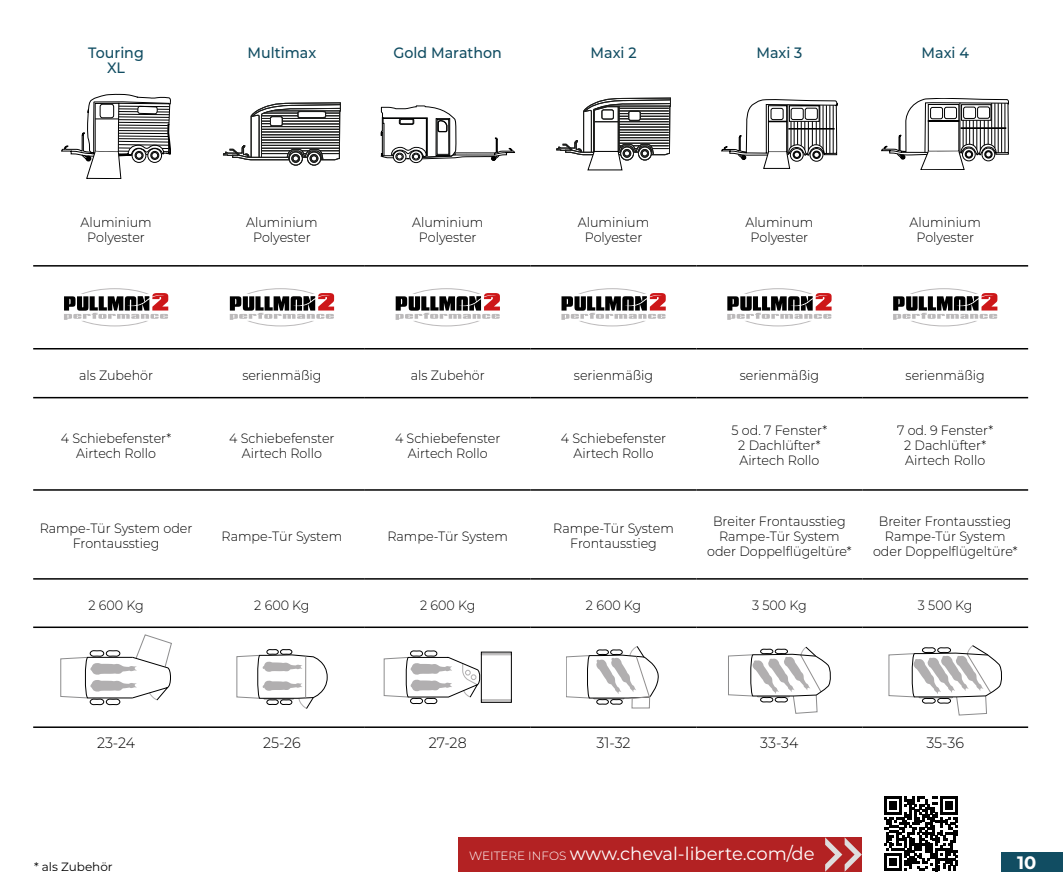
<style>
.page{position:relative;width:1063px;height:893px;background:#fff}
.page>*{position:absolute;margin:0;border:0;box-sizing:border-box;transform-origin:0 0}
.t1{font:18px "Montserrat";color:#fff}
.t2{font:700 18px "Montserrat";color:#fff}
.t3{font:500 15px/15px "Montserrat";color:#114d62;text-align:center;scale:.95 1}
.t4{font:300 15px "Montserrat";color:#020203;scale:.95 1}
.t5{font:300 13.5px/15px "Montserrat";color:#000;text-align:center;scale:.94 1}
.t6{font:12px "Montserrat";color:#000}
.s1{font-weight:300;font-size:12px}
</style>
<div class="page">
<div style="left:459px;top:837px;width:403px;height:35px;background:#b32223"></div>
<svg style="left:825px;top:837px;width:37px;height:35px"></svg>
<svg style="left:884px;top:797px;width:74px;height:74px"></svg>
<hr style="left:33px;top:265px;width:166px;height:2px;background:#000">
<hr style="left:199px;top:265px;width:166px;height:2px;background:#000">
<hr style="left:365px;top:265px;width:166px;height:2px;background:#000">
<hr style="left:531px;top:265px;width:166px;height:2px;background:#000">
<hr style="left:697px;top:265px;width:165px;height:2px;background:#000">
<hr style="left:862px;top:265px;width:166px;height:2px;background:#000">
<hr style="left:33px;top:348px;width:166px;height:1px;background:#000">
<hr style="left:199px;top:348px;width:166px;height:1px;background:#000">
<hr style="left:365px;top:348px;width:166px;height:1px;background:#000">
<hr style="left:531px;top:348px;width:166px;height:1px;background:#000">
<hr style="left:697px;top:348px;width:165px;height:1px;background:#000">
<hr style="left:862px;top:348px;width:166px;height:1px;background:#000">
<hr style="left:33px;top:397px;width:166px;height:1px;background:#000">
<hr style="left:199px;top:397px;width:166px;height:1px;background:#000">
<hr style="left:365px;top:397px;width:166px;height:1px;background:#000">
<hr style="left:531px;top:397px;width:166px;height:1px;background:#000">
<hr style="left:697px;top:397px;width:165px;height:1px;background:#000">
<hr style="left:862px;top:397px;width:166px;height:1px;background:#000">
<hr style="left:33px;top:489px;width:166px;height:2px;background:#000">
<hr style="left:199px;top:489px;width:166px;height:2px;background:#000">
<hr style="left:365px;top:489px;width:166px;height:2px;background:#000">
<hr style="left:531px;top:489px;width:166px;height:2px;background:#000">
<hr style="left:697px;top:489px;width:165px;height:2px;background:#000">
<hr style="left:862px;top:489px;width:166px;height:2px;background:#000">
<hr style="left:33px;top:578px;width:166px;height:2px;background:#000">
<hr style="left:199px;top:578px;width:166px;height:2px;background:#000">
<hr style="left:365px;top:578px;width:166px;height:2px;background:#000">
<hr style="left:531px;top:578px;width:166px;height:2px;background:#000">
<hr style="left:697px;top:578px;width:165px;height:2px;background:#000">
<hr style="left:862px;top:578px;width:166px;height:2px;background:#000">
<hr style="left:33px;top:626px;width:166px;height:2px;background:#000">
<hr style="left:199px;top:626px;width:166px;height:2px;background:#000">
<hr style="left:365px;top:626px;width:166px;height:2px;background:#000">
<hr style="left:531px;top:626px;width:166px;height:2px;background:#000">
<hr style="left:697px;top:626px;width:165px;height:2px;background:#000">
<hr style="left:862px;top:626px;width:166px;height:2px;background:#000">
<hr style="left:33px;top:726px;width:166px;height:2px;background:#000">
<hr style="left:199px;top:726px;width:166px;height:2px;background:#000">
<hr style="left:365px;top:726px;width:166px;height:2px;background:#000">
<hr style="left:531px;top:726px;width:166px;height:2px;background:#000">
<hr style="left:697px;top:726px;width:165px;height:2px;background:#000">
<hr style="left:862px;top:726px;width:166px;height:2px;background:#000">
<svg style="left:61px;top:94px;width:110px;height:85px"></svg>
<div style="left:100px;top:104px;width:14px;height:14px;border:1px solid #000;border-radius:3px"></div>
<div style="left:292px;top:154px;width:8px;height:8px;border:1px solid #1d1e1c;border-radius:50%"></div>
<div style="left:289px;top:152px;width:14px;height:13px;border:1px solid #1d1e1c;border-radius:50%"></div>
<div style="left:310px;top:154px;width:8px;height:8px;border:1px solid #1d1e1c;border-radius:50%"></div>
<div style="left:307px;top:152px;width:14px;height:13px;border:1px solid #1d1e1c;border-radius:50%"></div>
<svg style="left:223px;top:102px;width:118px;height:59px"></svg>
<div style="left:393px;top:151px;width:13px;height:12px;border:1px solid #010202;border-radius:50%"></div>
<div style="left:410px;top:151px;width:13px;height:12px;border:1px solid #010202;border-radius:50%"></div>
<svg style="left:381px;top:106px;width:134px;height:55px"></svg>
<svg style="left:557px;top:97px;width:114px;height:73px"></svg>
<svg style="left:722px;top:99px;width:115px;height:70px"></svg>
<svg style="left:882px;top:98px;width:127px;height:72px"></svg>
<div style="left:961px;top:128px;width:45px;height:1px;border:1px solid #000"></div>
<div style="left:928px;top:121px;width:31px;height:1px;border:1px solid #000"></div>
<svg style="left:64px;top:288px;width:104px;height:38px"></svg>
<svg style="left:230px;top:288px;width:104px;height:38px"></svg>
<svg style="left:396px;top:288px;width:104px;height:38px"></svg>
<svg style="left:561px;top:288px;width:105px;height:38px"></svg>
<svg style="left:727px;top:288px;width:105px;height:38px"></svg>
<svg style="left:893px;top:288px;width:104px;height:38px"></svg>
<svg style="left:60px;top:634px;width:112px;height:71px"></svg>
<svg style="left:237px;top:649px;width:90px;height:59px"></svg>
<hr style="left:305px;top:656px;width:1px;height:42px;background:#908e8e">
<div style="left:481px;top:653px;width:31px;height:2px;border:1px solid #b1afb0"></div>
<div style="left:481px;top:699px;width:31px;height:2px;border:1px solid #b1afb0"></div>
<svg style="left:384px;top:650px;width:97px;height:54px"></svg>
<div style="left:481px;top:652px;width:31px;height:50px;border:1px solid #000"></div>
<svg style="left:566px;top:646px;width:93px;height:62px"></svg>
<svg style="left:728px;top:646px;width:103px;height:68px"></svg>
<svg style="left:889px;top:645px;width:113px;height:70px"></svg>
<div style="left:1001px;top:852px;width:62px;height:20px;background:#114d62"></div>
<p class="t3" style="left:88px;top:44px;width:60px">Touring<br>XL</p>
<p class="t3" style="left:248px;top:44px;width:74px">Multimax</p>
<p class="t3" style="left:394px;top:44px;width:116px">Gold Marathon</p>
<p class="t3" style="left:591px;top:44px;width:50px">Maxi 2</p>
<p class="t3" style="left:756px;top:44px;width:50px">Maxi 3</p>
<p class="t3" style="left:922px;top:44px;width:51px">Maxi 4</p>
<p class="t5" style="left:80px;top:214px;width:77px">Aluminium<br>Polyester</p>
<p class="t5" style="left:246px;top:214px;width:77px">Aluminium<br>Polyester</p>
<p class="t5" style="left:412px;top:214px;width:77px">Aluminium<br>Polyester</p>
<p class="t5" style="left:578px;top:214px;width:77px">Aluminium<br>Polyester</p>
<p class="t5" style="left:745px;top:214px;width:74px">Aluminum<br>Polyester</p>
<p class="t5" style="left:910px;top:214px;width:77px">Aluminium<br>Polyester</p>
<p class="t5" style="left:79px;top:367px;width:80px">als Zubehör</p>
<p class="t5" style="left:242px;top:367px;width:86px">serienmäßig</p>
<p class="t5" style="left:411px;top:367px;width:80px">als Zubehör</p>
<p class="t5" style="left:574px;top:367px;width:86px">serienmäßig</p>
<p class="t5" style="left:740px;top:367px;width:86px">serienmäßig</p>
<p class="t5" style="left:906px;top:367px;width:86px">serienmäßig</p>
<p class="t5" style="left:61px;top:430px;width:119px">4 Schiebefenster*<br>Airtech Rollo</p>
<p class="t5" style="left:229px;top:430px;width:114px">4 Schiebefenster<br>Airtech Rollo</p>
<p class="t5" style="left:395px;top:430px;width:114px">4 Schiebefenster<br>Airtech Rollo</p>
<p class="t5" style="left:561px;top:430px;width:114px">4 Schiebefenster<br>Airtech Rollo</p>
<p class="t5" style="left:732px;top:423px;width:103px">5 od. 7 Fenster*<br>2 Dachlüfter*<br>Airtech Rollo</p>
<p class="t5" style="left:897px;top:423px;width:104px">7 od. 9 Fenster*<br>2 Dachlüfter*<br>Airtech Rollo</p>
<p class="t5" style="left:40px;top:521px;width:164px">Rampe-Tür System oder<br>Frontausstieg</p>
<p class="t5" style="left:222px;top:528px;width:130px">Rampe-Tür System</p>
<p class="t5" style="left:387px;top:528px;width:130px">Rampe-Tür System</p>
<p class="t5" style="left:553px;top:521px;width:130px">Rampe-Tür System<br>Frontausstieg</p>
<p class="t5" style="left:707px;top:513px;width:155px">Breiter Frontausstieg<br>Rampe-Tür System oder Doppelflügeltüre*</p>
<p class="t5" style="left:873px;top:513px;width:155px">Breiter Frontausstieg<br>Rampe-Tür System oder Doppelflügeltüre*</p>
<p class="t5" style="left:88px;top:597px;width:60px">2 600 Kg</p>
<p class="t5" style="left:254px;top:597px;width:60px">2 600 Kg</p>
<p class="t5" style="left:420px;top:597px;width:60px">2 600 Kg</p>
<p class="t5" style="left:586px;top:597px;width:60px">2 600 Kg</p>
<p class="t5" style="left:752px;top:597px;width:60px">3 500 Kg</p>
<p class="t5" style="left:918px;top:597px;width:60px">3 500 Kg</p>
<p class="t4" style="left:97px;top:732px;width:42px">23-24</p>
<p class="t4" style="left:263px;top:732px;width:41px">25-26</p>
<p class="t4" style="left:429px;top:732px;width:41px">27-28</p>
<p class="t4" style="left:597px;top:732px;width:37px">31-32</p>
<p class="t4" style="left:760px;top:732px;width:42px">33-34</p>
<p class="t4" style="left:927px;top:732px;width:41px">35-36</p>
<p class="t6" style="left:34px;top:858px;width:80px">* als Zubehör</p>
<h1 class="t1" style="left:469px;top:841px;width:347px"><span class="s1">WEITERE INFOS</span> www.cheval-liberte.com/de</h1>
<h1 class="t2" style="left:1017px;top:849px;width:21px">10</h1>
</div>
